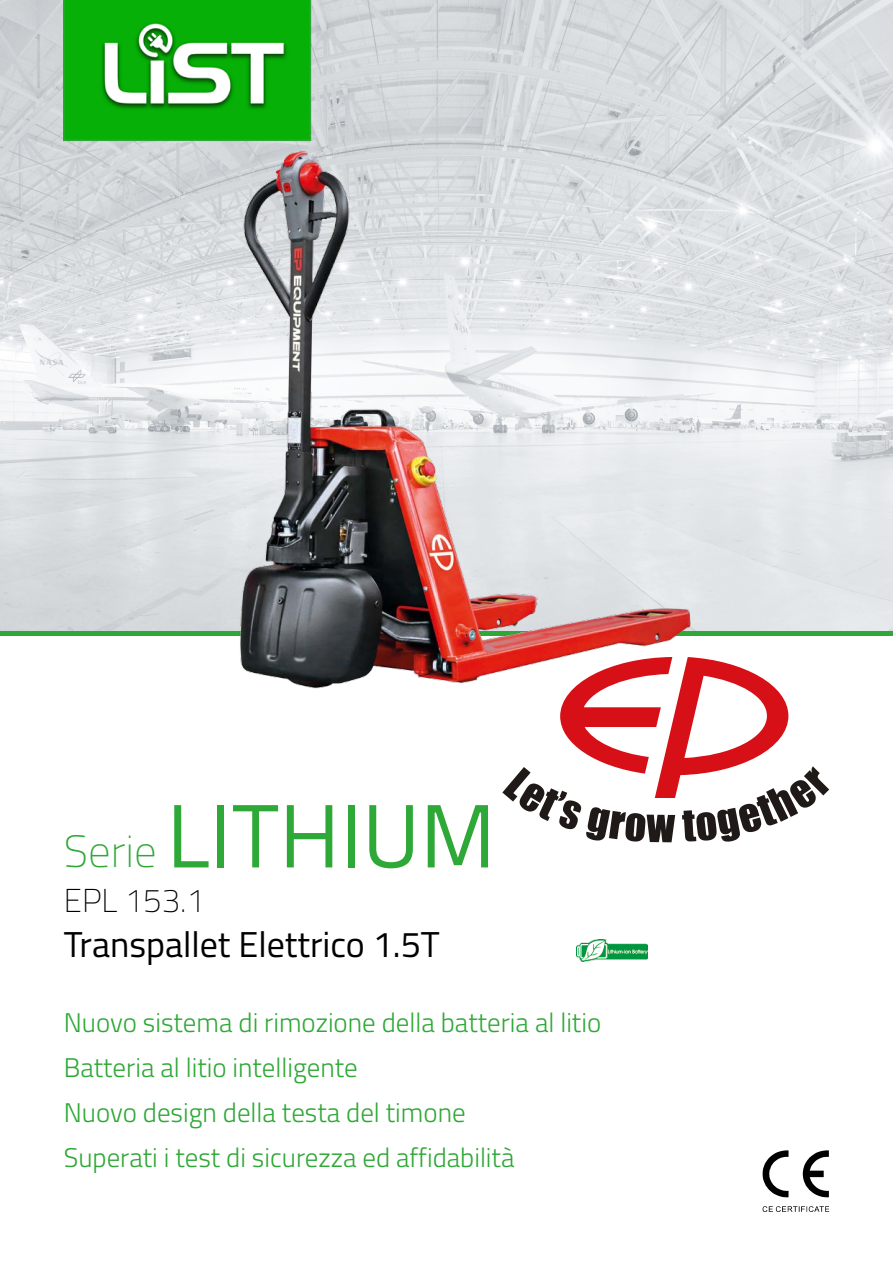
<style>
.page{position:relative;width:893px;height:1263px;background:#fff}
.page>*{position:absolute;margin:0;border:0;box-sizing:border-box;transform-origin:0 0}
.t1{font:90px "Titillium Web";color:#2ea836}
.t2{font:36px "Titillium Web";color:#000}
.t3{font:100 33px "Titillium Web";color:#000}
.t4{font:300 27px/45px "Titillium Web";color:#2ea836}
.s1{font-weight:100;font-size:45px}
</style>
<div class="page">
<img style="left:0;top:0;width:893px;height:631px">
<hr style="left:0;top:631px;width:893px;height:4px;background:#2ea836">
<svg style="left:63px;top:0;width:248px;height:141px;background:#2db62d"></svg>
<img style="left:209px;top:137px;width:512px;height:552px">
<img style="left:577px;top:940px;width:70px;height:22px">
<svg style="left:763px;top:1150px;width:66px;height:47px"></svg>
<svg style="left:763px;top:1206px;width:66px;height:6px"></svg>
<svg style="left:502px;top:657px;width:327px;height:185px"></svg>
<h1 class="t1" style="left:64px;top:770px;width:433px"><span class="s1">Serie</span> LITHIUM</h1>
<p class="t3" style="left:64px;top:877px;width:143px">EPL 153.1</p>
<h2 class="t2" style="left:64px;top:918px;width:378px">Transpallet Elettrico 1.5T</h2>
<p class="t4" style="left:64px;top:999px;width:539px">Nuovo sistema di rimozione della batteria al litio Batteria al litio intelligente<br>Nuovo design della testa del timone<br>Superati i test di sicurezza ed affidabilità</p>
</div>
